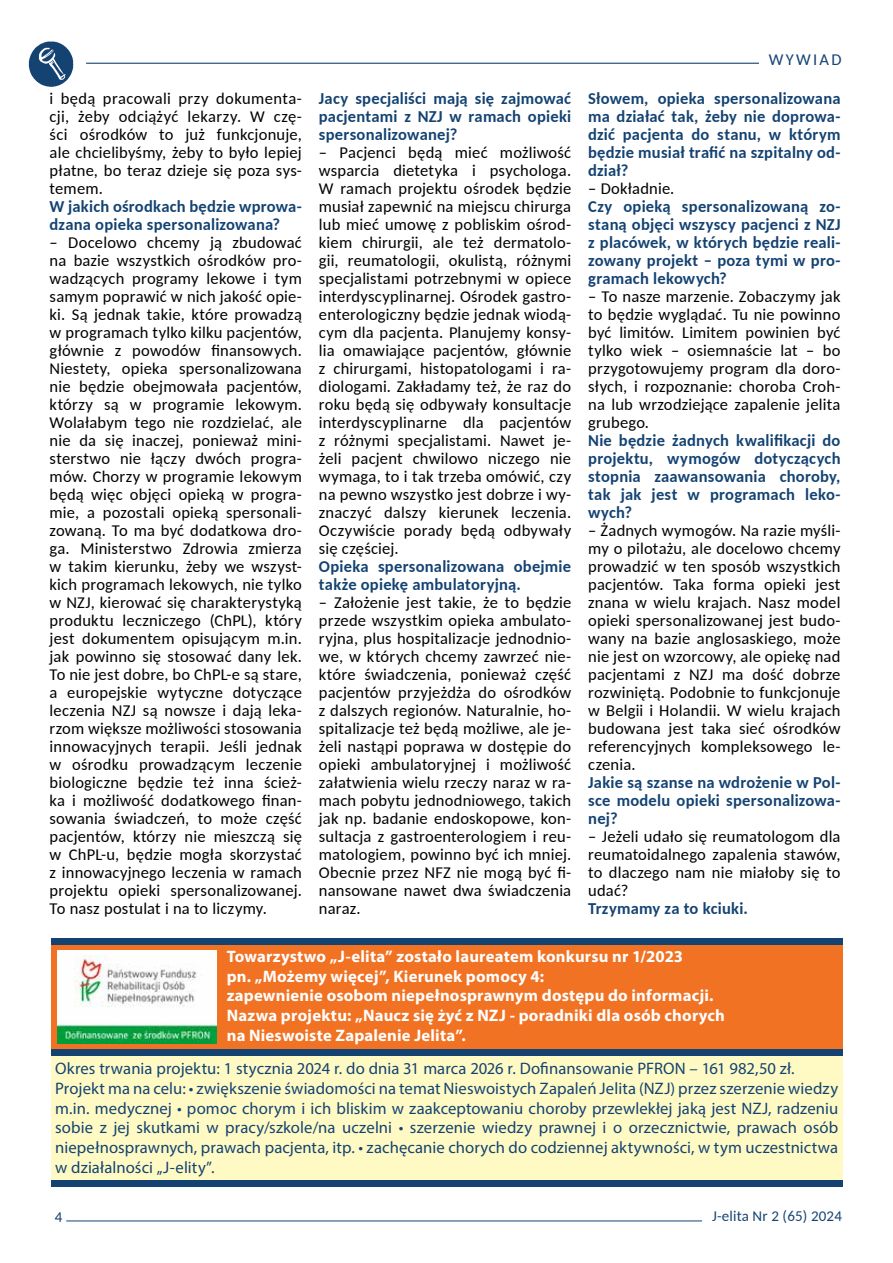
<style>
.page{position:relative;width:893px;height:1263px;background:#fff}
.page>*{position:absolute;margin:0;border:0;box-sizing:border-box;transform-origin:0 0}
.t1{font:16.65px/19.6px "Myriad Pro";letter-spacing:.005em;color:#144372}
.t2{font:700 16.65px/19.6px "Myriad Pro";letter-spacing:.01em;color:#fff}
.t3{font:16.5px/18px "Carlito";letter-spacing:.01em;color:#000;text-align:justify}
.t4{font:700 16.5px/18px "Carlito";letter-spacing:.015em;color:#144372;text-align:justify}
.t5{font:16.5px "Carlito";letter-spacing:.14em;color:#144372}
.t6{font:15px "Carlito";letter-spacing:.01em;color:#144372}
</style>
<div class="page">
<hr style="left:66px;top:1220px;width:636px;height:1px;background:#144372">
<hr style="left:86px;top:63px;width:684px;height:1px;background:#144372">
<img style="left:28px;top:41px;width:46px;height:46px">
<div style="left:760px;top:52px;width:82px;height:14px;background:#fff"></div>
<div style="left:51px;top:1053px;width:791px;height:129px;background:#fffac4"></div>
<div style="left:51px;top:944px;width:791px;height:106px;background:#f17223"></div>
<div style="left:51px;top:1050px;width:791px;height:6px;background:#144372"></div>
<div style="left:51px;top:1181px;width:791px;height:6px;background:#144372"></div>
<div style="left:51px;top:938px;width:791px;height:6px;background:#144372"></div>
<img style="left:58px;top:950px;width:159px;height:94px">
<p class="t3" style="left:50px;top:89px;width:254px">i będą pracowali przy dokumenta&shy;cji, żeby odciążyć lekarzy. W czę&shy;ści ośrodków to już funkcjonuje, ale chcielibyśmy, żeby to było lepiej płatne, bo teraz dzieje się poza sys&shy;temem.</p>
<p class="t4" style="left:50px;top:197px;width:254px">W jakich ośrodkach będzie wprowa&shy;dzana opieka spersonalizowana?</p>
<p class="t3" style="left:50px;top:233px;width:254px">– Docelowo chcemy ją zbudować na bazie wszystkich ośrodków pro&shy;wadzących programy lekowe i tym samym poprawić w nich jakość opie&shy;ki. Są jednak takie, które prowadzą w programach tylko kilku pacjentów, głównie z powodów finansowych.<br>Niestety, opieka spersonalizowana nie będzie obejmowała pacjentów, którzy są w programie lekowym.<br>Wolałabym tego nie rozdzielać, ale nie da się inaczej, ponieważ mini&shy;sterstwo nie łączy dwóch progra&shy;mów. Chorzy w programie lekowym będą więc objęci opieką w progra&shy;mie, a pozostali opieką spersonali&shy;zowaną. To ma być dodatkowa dro&shy;ga. Ministerstwo Zdrowia zmierza w takim kierunku, żeby we wszyst&shy;kich programach lekowych, nie tylko w NZJ, kierować się charakterystyką produktu leczniczego (ChPL), który jest dokumentem opisującym m.in. jak powinno się stosować dany lek.<br>To nie jest dobre, bo ChPL-e są stare, a europejskie wytyczne dotyczące leczenia NZJ są nowsze i dają leka&shy;rzom większe możliwości stosowania innowacyjnych terapii. Jeśli jednak w ośrodku prowadzącym leczenie biologiczne będzie też inna ścież&shy;ka i możliwość dodatkowego finan&shy;sowania świadczeń, to może część pacjentów, którzy nie mieszczą się w ChPL-u, będzie mogła skorzystać z innowacyjnego leczenia w ramach projektu opieki spersonalizowanej.<br>To nasz postulat i na to liczymy.</p>
<p class="t4" style="left:319px;top:89px;width:254px">Jacy specjaliści mają się zajmować pacjentami z NZJ w ramach opieki spersonalizowanej?</p>
<p class="t3" style="left:319px;top:143px;width:254px">– Pacjenci będą mieć możliwość wsparcia dietetyka i psychologa.<br>W ramach projektu ośrodek będzie musiał zapewnić na miejscu chirurga lub mieć umowę z pobliskim ośrod&shy;kiem chirurgii, ale też dermatolo&shy;gii, reumatologii, okulistą, różnymi specjalistami potrzebnymi w opiece interdyscyplinarnej. Ośrodek gastro&shy;enterologiczny będzie jednak wiodą&shy;cym dla pacjenta. Planujemy konsy&shy;lia omawiające pacjentów, głównie z chirurgami, histopatologami i ra&shy;diologami. Zakładamy też, że raz do roku będą się odbywały konsultacje interdyscyplinarne dla pacjentów z różnymi specjalistami. Nawet je&shy;żeli pacjent chwilowo niczego nie wymaga, to i tak trzeba omówić, czy na pewno wszystko jest dobrze i wy&shy;znaczyć dalszy kierunek leczenia.<br>Oczywiście porady będą odbywały się częściej.</p>
<p class="t4" style="left:319px;top:557px;width:254px">Opieka spersonalizowana obejmie także opiekę ambulatoryjną.</p>
<p class="t3" style="left:319px;top:593px;width:254px">– Założenie jest takie, że to będzie przede wszystkim opieka ambulato&shy;ryjna, plus hospitalizacje jednodnio&shy;we, w których chcemy zawrzeć nie&shy;które świadczenia, ponieważ część pacjentów przyjeżdża do ośrodków z dalszych regionów. Naturalnie, ho&shy;spitalizacje też będą możliwe, ale je&shy;żeli nastąpi poprawa w dostępie do opieki ambulatoryjnej i możliwość załatwienia wielu rzeczy naraz w ra&shy;mach pobytu jednodniowego, takich jak np. badanie endoskopowe, kon&shy;sultacja z gastroenterologiem i reu&shy;matologiem, powinno być ich mniej.<br>Obecnie przez NFZ nie mogą być fi&shy;nansowane nawet dwa świadczenia naraz.</p>
<p class="t5" style="left:769px;top:48px;width:74px">WYWIAD</p>
<p class="t4" style="left:588px;top:89px;width:254px">Słowem, opieka spersonalizowana ma działać tak, żeby nie doprowa&shy;dzić pacjenta do stanu, w którym będzie musiał trafić na szpitalny od&shy;dział?</p>
<p class="t3" style="left:588px;top:179px;width:88px">– Dokładnie.</p>
<p class="t4" style="left:588px;top:197px;width:254px">Czy opieką spersonalizowaną zo&shy;staną objęci wszyscy pacjenci z NZJ z placówek, w których będzie reali&shy;zowany projekt – poza tymi w pro&shy;gramach lekowych?</p>
<p class="t3" style="left:588px;top:287px;width:254px">– To nasze marzenie. Zobaczymy jak to będzie wyglądać. Tu nie powinno być limitów. Limitem powinien być tylko wiek – osiemnaście lat – bo przygotowujemy program dla doro&shy;słych, i rozpoznanie: choroba Croh&shy;na lub wrzodziejące zapalenie jelita grubego.</p>
<p class="t4" style="left:588px;top:431px;width:254px">Nie będzie żadnych kwalifikacji do projektu, wymogów dotyczących stopnia zaawansowania choroby, tak jak jest w programach leko&shy;wych?</p>
<p class="t3" style="left:588px;top:521px;width:254px">– Żadnych wymogów. Na razie myśli&shy;my o pilotażu, ale docelowo chcemy prowadzić w ten sposób wszystkich pacjentów. Taka forma opieki jest znana w wielu krajach. Nasz model opieki spersonalizowanej jest budo&shy;wany na bazie anglosaskiego, może nie jest on wzorcowy, ale opiekę nad pacjentami z NZJ ma dość dobrze rozwiniętą. Podobnie to funkcjonuje w Belgii i Holandii. W wielu krajach budowana jest taka sieć ośrodków referencyjnych kompleksowego le&shy;czenia.</p>
<p class="t4" style="left:588px;top:773px;width:254px">Jakie są szanse na wdrożenie w Pol&shy;sce modelu opieki spersonalizowa&shy;nej?</p>
<p class="t3" style="left:588px;top:827px;width:254px">– Jeżeli udało się reumatologom dla reumatoidalnego zapalenia stawów, to dlaczego nam nie miałoby się to udać?</p>
<p class="t4" style="left:588px;top:899px;width:161px">Trzymamy za to kciuki.</p>
<p class="t2" style="left:227px;top:946px;width:500px">Towarzystwo „J-elita” zostało laureatem konkursu nr 1/2023<br>pn. „Możemy więcej”, Kierunek pomocy 4:<br>zapewnienie osobom niepełnosprawnym dostępu do informacji.<br>Nazwa projektu: „Naucz się żyć z NZJ - poradniki dla osób chorych na Nieswoiste Zapalenie Jelita”.</p>
<p class="t1" style="left:55px;top:1059px;width:784px">Okres trwania projektu: 1 stycznia 2024 r. do dnia 31 marca 2026 r. Dofinansowanie PFRON – 161 982,50 zł.<br>Projekt ma na celu: • zwiększenie świadomości na temat Nieswoistych Zapaleń Jelita (NZJ) przez szerzenie wiedzy m.in. medycznej • pomoc chorym i ich bliskim w zaakceptowaniu choroby przewlekłej jaką jest NZJ, radzeniu sobie z jej skutkami w pracy/szkole/na uczelni • szerzenie wiedzy prawnej i o orzecznictwie, prawach osób niepełnosprawnych, prawach pacjenta, itp. • zachęcanie chorych do codziennej aktywności, w tym uczestnictwa w działalności „J-elity”.</p>
<p class="t6" style="left:55px;top:1206px;width:9px">4</p>
<p class="t6" style="left:712px;top:1206px;width:131px">J-elita Nr 2 (65) 2024</p>
</div>
